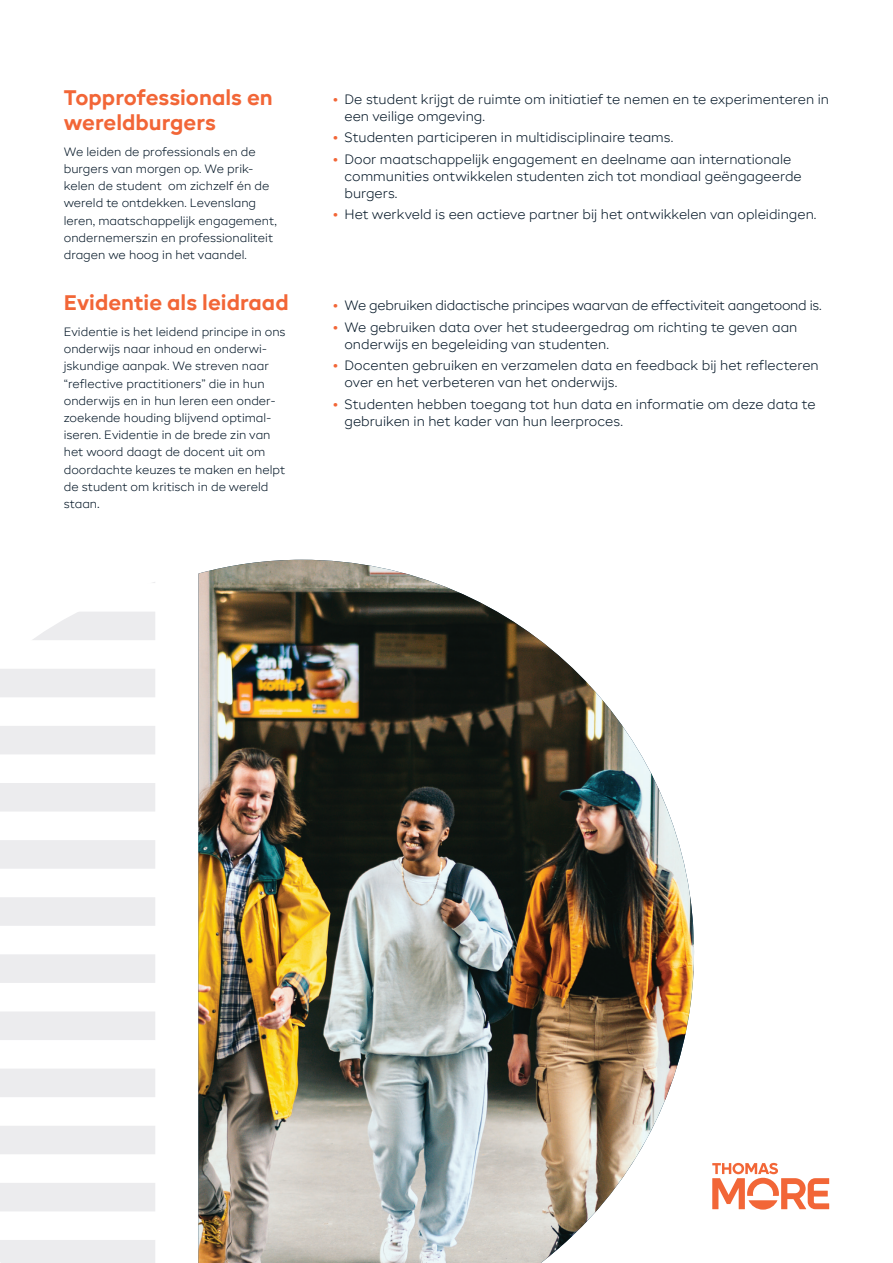
<style>
.page{position:relative;width:893px;height:1263px;background:#fff}
.page>*{position:absolute;margin:0;border:0;box-sizing:border-box;transform-origin:0 0}
.t1{font:700 21px/25.2px "TM Candor";color:#f26637}
.t2{font:300 13.5px/17.1px "TM Candor";color:#001424}
.t3{font:300 13.5px "TM Candor";letter-spacing:-.02em;color:#001424}
.t4{font:300 12px/17.2px "TM Candor";color:#001424}
.s1{font-size:13.5px}
.s2{font-weight:500;font-size:12px;color:#f26637}
</style>
<div class="page">
<svg style="left:712px;top:1163px;width:117px;height:46px"></svg>
<img style="left:198px;top:560px;width:496px;height:703px">
<svg style="left:0;top:582px;width:155px;height:681px"></svg>
<h1 class="t1" style="left:64px;top:85px;width:211px">Topprofessionals en wereldburgers</h1>
<p class="t4" style="left:64px;top:143px;width:215px">We leiden de professionals en de burgers van morgen op. We prik&shy;kelen de student om zichzelf én de wereld te ontdekken. Levenslang leren, maatschappelijk engagement, ondernemerszin en professionaliteit dragen we hoog in het vaandel.</p>
<h1 class="t1" style="left:64px;top:290px;width:226px">Evidentie als leidraad</h1>
<p class="t4" style="left:64px;top:323px;width:223px">Evidentie is het leidend principe in ons onderwijs naar inhoud en onderwi&shy;jskundige aanpak. We streven naar “reflective practitioners” die in hun onderwijs en in hun leren een onder&shy;zoekende houding blijvend optimal&shy;iseren. Evidentie in de brede zin van het woord daagt de docent uit om doordachte keuzes te maken en helpt de student om kritisch in de wereld staan<span class="s1">.</span></p>
<p class="t2" style="left:344px;top:91px;width:486px;text-indent:-12px"><span class="s2">•</span> De student krijgt de ruimte om initiatief te nemen en te experimenteren in een veilige omgeving.</p>
<p class="t2" style="left:332px;top:129px;width:342px"><span class="s2">•</span> Studenten participeren in multidisciplinaire teams.</p>
<p class="t2" style="left:344px;top:150px;width:459px;text-indent:-12px"><span class="s2">•</span> Door maatschappelijk engagement en deelname aan internationale communities ontwikkelen studenten zich tot mondiaal geëngageerde burgers.</p>
<p class="t2" style="left:332px;top:206px;width:485px"><span class="s2">•</span> Het werkveld is een actieve partner bij het ontwikkelen van opleidingen.</p>
<p class="t3" style="left:332px;top:297px;width:491px"><span class="s2">•</span> We gebruiken didactische principes waarvan de effectiviteit aangetoond is.</p>
<p class="t2" style="left:344px;top:318px;width:454px;text-indent:-12px"><span class="s2">•</span> We gebruiken data over het studeergedrag om richting te geven aan onderwijs en begeleiding van studenten.</p>
<p class="t2" style="left:344px;top:357px;width:476px;text-indent:-12px"><span class="s2">•</span> Docenten gebruiken en verzamelen data en feedback bij het reflecteren over en het verbeteren van het onderwijs.</p>
<p class="t2" style="left:344px;top:395px;width:473px;text-indent:-12px"><span class="s2">•</span> Studenten hebben toegang tot hun data en informatie om deze data te gebruiken in het kader van hun leerproces.</p>
</div>
